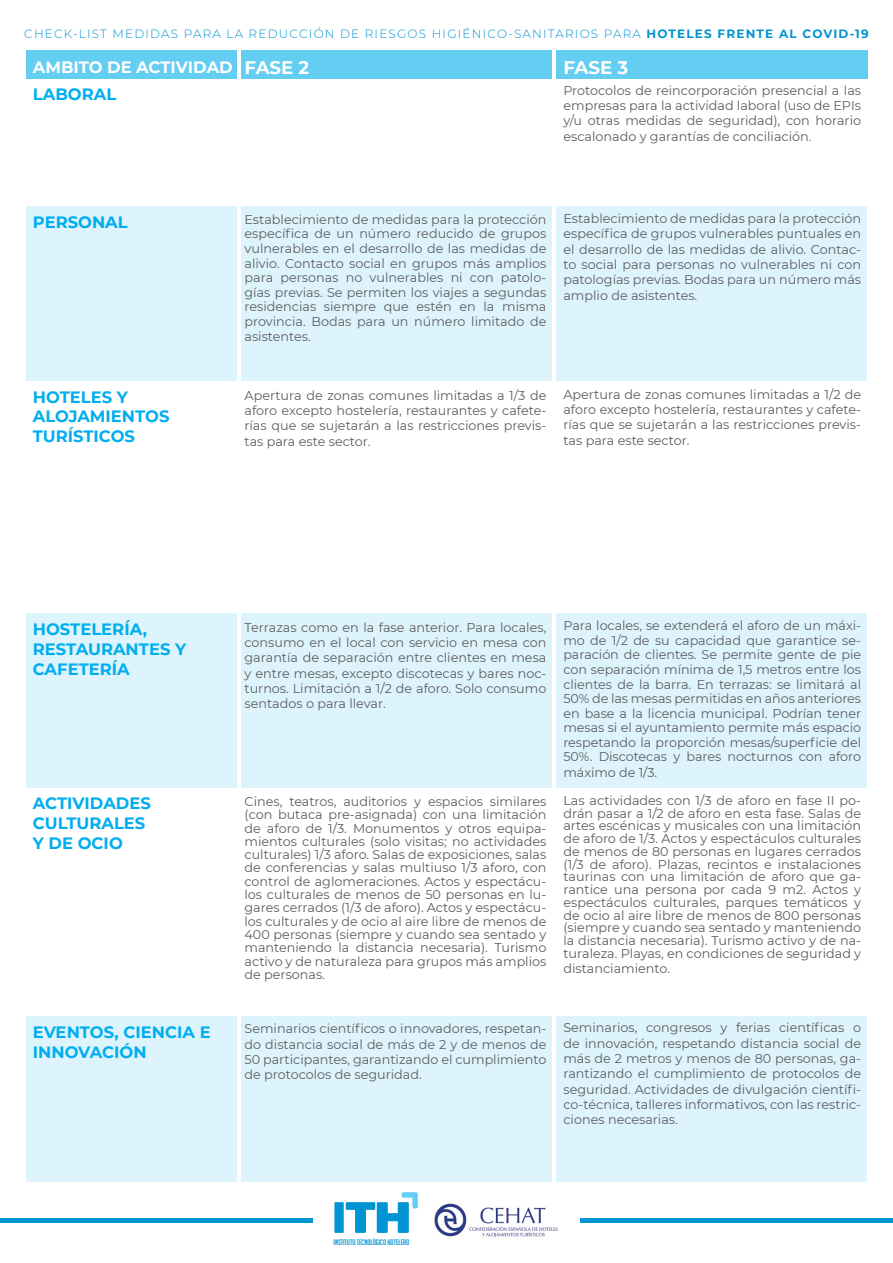
<style>
.page{position:relative;width:893px;height:1263px;background:#fff}
.page>*{position:absolute;margin:0;border:0;box-sizing:border-box;transform-origin:0 0}
.t1{font:700 18.15px "Montserrat";color:#fff}
.t2{font:700 16.35px/19.6px "Montserrat";color:#00aeef}
.t3{font:700 16.35px "Montserrat";color:#fff}
.t4{font:12.75px/15.3px "Montserrat";color:#5d5d60;text-align:justify}
.t5{font:300 12px "Montserrat";letter-spacing:.1em;color:#0194d3}
.t6{font:7.8px "Big Noodle Titling";color:#0194d3}
.s1{font-weight:700}
</style>
<div class="page">
<hr style="left:0;top:1218px;width:893px;height:4px;background:#0194d3">
<div style="left:313px;top:1188px;width:267px;height:75px;background:#fff"></div>
<svg style="left:334px;top:1192px;width:84px;height:41px"></svg>
<img style="left:434px;top:1203px;width:124px;height:34px">
<div style="left:0;top:51px;width:867px;height:28px;background:#64cdf2"></div>
<div style="left:0;top:206px;width:867px;height:175px;background:#def4fc"></div>
<div style="left:0;top:613px;width:867px;height:174px;background:#def4fc"></div>
<div style="left:0;top:1016px;width:867px;height:166px;background:#def4fc"></div>
<div style="left:0;top:46px;width:26px;height:1145px;background:#fff"></div>
<hr style="left:237px;top:46px;width:3px;height:1145px;background:#fff">
<hr style="left:553px;top:46px;width:3px;height:1145px;background:#fff">
<p class="t5" style="left:24px;top:25px;width:846px">CHECK-LIST MEDIDAS PARA LA REDUCCIÓN DE RIESGOS HIGIÉNICO-SANITARIOS PARA <span class="s1">HOTELES FRENTE AL COVID-19</span></p>
<p class="t3" style="left:33px;top:55px;width:201px">AMBITO DE ACTIVIDAD</p>
<p class="t2" style="left:33px;top:84px;width:85px">LABORAL</p>
<h1 class="t1" style="left:245px;top:54px;width:66px">FASE 2</h1>
<h1 class="t1" style="left:563px;top:54px;width:66px">FASE 3</h1>
<p class="t4" style="left:563px;top:82px;width:299px">Protocolos de reincorporación presencial a las empresas para la actividad laboral (uso de EPIs y/u otras medidas de seguridad), con horario escalonado y garantías de conciliación.</p>
<p class="t2" style="left:33px;top:211px;width:96px">PERSONAL</p>
<p class="t2" style="left:33px;top:386px;width:138px">HOTELES Y<br>ALOJAMIENTOS<br>TURÍSTICOS</p>
<p class="t4" style="left:245px;top:212px;width:303px;line-height:14.5px">Establecimiento de medidas para la protección específica de un número reducido de grupos vulnerables en el desarrollo de las medidas de alivio. Contacto social en grupos más amplios para personas no vulnerables ni con patolo&shy;gías previas. Se permiten los viajes a segundas residencias siempre que estén en la misma provincia. Bodas para un número limitado de asistentes.</p>
<p class="t4" style="left:563px;top:210px;width:299px">Establecimiento de medidas para la protección específica de grupos vulnerables puntuales en el desarrollo de las medidas de alivio. Contac&shy;to social para personas no vulnerables ni con patologías previas. Bodas para un número más amplio de asistentes.</p>
<p class="t4" style="left:245px;top:387px;width:303px">Apertura de zonas comunes limitadas a 1/3 de aforo excepto hostelería, restaurantes y cafete&shy;rías que se sujetarán a las restricciones previs&shy;tas para este sector.</p>
<p class="t4" style="left:563px;top:386px;width:299px">Apertura de zonas comunes limitadas a 1/2 de aforo excepto hostelería, restaurantes y cafete&shy;rías que se sujetarán a las restricciones previs&shy;tas para este sector.</p>
<p class="t2" style="left:33px;top:619px;width:155px">HOSTELERÍA,<br>RESTAURANTES Y<br>CAFETERÍA</p>
<p class="t2" style="left:33px;top:793px;width:120px">ACTIVIDADES<br>CULTURALES<br>Y DE OCIO</p>
<p class="t4" style="left:245px;top:619px;width:303px">Terrazas como en la fase anterior. Para locales, consumo en el local con servicio en mesa con garantía de separación entre clientes en mesa y entre mesas, excepto discotecas y bares noc&shy;turnos. Limitación a 1/2 de aforo. Solo consumo sentados o para llevar.</p>
<p class="t4" style="left:245px;top:794px;width:303px;line-height:13.4px">Cines, teatros, auditorios y espacios similares (con butaca pre-asignada) con una limitación de aforo de 1/3. Monumentos y otros equipa&shy;mientos culturales (solo visitas; no actividades culturales) 1/3 aforo. Salas de exposiciones, salas de conferencias y salas multiuso 1/3 aforo, con control de aglomeraciones. Actos y espectácu&shy;los culturales de menos de 50 personas en lu&shy;gares cerrados (1/3 de aforo). Actos y espectácu&shy;los culturales y de ocio al aire libre de menos de 400 personas (siempre y cuando sea sentado y manteniendo la distancia necesaria). Turismo activo y de naturaleza para grupos más amplios de personas.</p>
<p class="t4" style="left:563px;top:618px;width:299px;line-height:14.7px">Para locales, se extenderá el aforo de un máxi&shy;mo de 1/2 de su capacidad que garantice se&shy;paración de clientes. Se permite gente de pie con separación mínima de 1,5 metros entre los clientes de la barra. En terrazas: se limitará al 50% de las mesas permitidas en años anteriores en base a la licencia municipal. Podrían tener mesas si el ayuntamiento permite más espacio respetando la proporción mesas/superficie del 50%. Discotecas y bares nocturnos con aforo máximo de 1/3.</p>
<p class="t4" style="left:563px;top:793px;width:299px;line-height:12.8px">Las actividades con 1/3 de aforo en fase II po&shy;drán pasar a 1/2 de aforo en esta fase. Salas de artes escénicas y musicales con una limitación de aforo de 1/3. Actos y espectáculos culturales de menos de 80 personas en lugares cerrados (1/3 de aforo). Plazas, recintos e instalaciones taurinas con una limitación de aforo que ga&shy;rantice una persona por cada 9 m2. Actos y espectáculos culturales, parques temáticos y de ocio al aire libre de menos de 800 personas (siempre y cuando sea sentado y manteniendo la distancia necesaria). Turismo activo y de na&shy;turaleza. Playas, en condiciones de seguridad y</p>
<p class="t4" style="left:563px;top:961px;width:108px">distanciamiento.</p>
<p class="t2" style="left:33px;top:1022px;width:179px">EVENTOS, CIENCIA E<br>INNOVACIÓN</p>
<p class="t4" style="left:245px;top:1020px;width:303px">Seminarios científicos o innovadores, respetan&shy;do distancia social de más de 2 y de menos de 50 participantes, garantizando el cumplimiento de protocolos de seguridad.</p>
<p class="t4" style="left:563px;top:1020px;width:299px">Seminarios, congresos y ferias científicas o de innovación, respetando distancia social de más de 2 metros y menos de 80 personas, ga&shy;rantizando el cumplimiento de protocolos de seguridad. Actividades de divulgación científi&shy;co-técnica, talleres informativos, con las restric&shy;ciones necesarias.</p>
<p class="t6" style="left:334px;top:1237px;width:77px">INSTITUTO TECNOLÓGICO HOTELERO</p>
</div>
